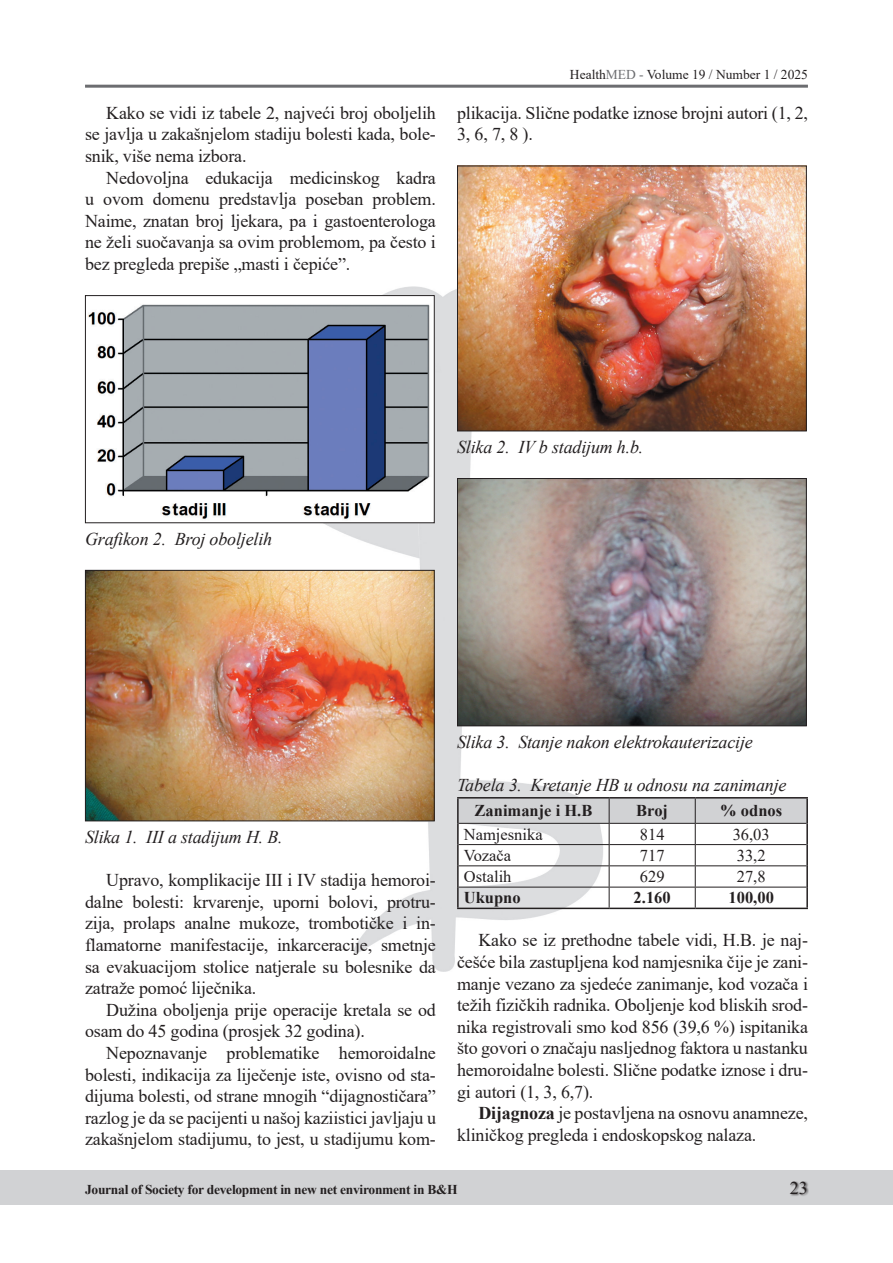
<style>
.page{position:relative;width:893px;height:1263px;background:#fff}
.page>*{position:absolute;margin:0;border:0;box-sizing:border-box;transform-origin:0 0}
.t1{font:18px/21.6px "Times New Roman";letter-spacing:-.01em;color:#231f20;text-align:justify}
.t2{font:italic 18px "Times New Roman";letter-spacing:-.01em;color:#231f20}
.t3{font:16.5px "Times New Roman";color:#231f20}
.t4{font:700 16.5px "Times New Roman";color:#231f20}
.t5{font:700 13.5px "Times New Roman";letter-spacing:-.02em;color:#231f20}
.t6{font:13.5px "Times New Roman";color:#231f20}
.s1{color:#6c6d70}
.s2{font-weight:700}
</style>
<div class="page">
<div style="left:0;top:1171px;width:893px;height:34px;background:#d1d2d4"></div>
<hr style="left:85px;top:85px;width:723px;height:3px;background:#6c6d70">
<div style="left:789px;top:1181px;width:20px;height:15px;background:#231f20;opacity:.75"></div>
<img style="left:263px;top:286px;width:384px;height:686px">
<img style="left:88px;top:297px;width:345px;height:224px">
<div style="left:85px;top:295px;width:350px;height:228px;border:1px solid #231f20"></div>
<img style="left:87px;top:572px;width:346px;height:247px">
<div style="left:85px;top:570px;width:350px;height:251px;border:1px solid #231f20"></div>
<img style="left:459px;top:168px;width:346px;height:261px">
<div style="left:457px;top:166px;width:350px;height:265px;border:1px solid #231f20"></div>
<img style="left:459px;top:480px;width:346px;height:244px">
<div style="left:457px;top:478px;width:350px;height:248px;border:1px solid #231f20"></div>
<svg style="left:459px;top:798px;width:347px;height:110px"></svg>
<hr style="left:457px;top:797px;width:152px;height:1px;background:#231f20">
<hr style="left:457px;top:798px;width:2px;height:25px;background:#231f20">
<hr style="left:609px;top:797px;width:86px;height:1px;background:#231f20">
<hr style="left:695px;top:797px;width:113px;height:1px;background:#231f20">
<hr style="left:806px;top:798px;width:2px;height:25px;background:#231f20">
<hr style="left:457px;top:823px;width:2px;height:21px;background:#231f20">
<hr style="left:806px;top:823px;width:2px;height:21px;background:#231f20">
<hr style="left:457px;top:844px;width:2px;height:22px;background:#231f20">
<hr style="left:806px;top:844px;width:2px;height:22px;background:#231f20">
<hr style="left:457px;top:866px;width:2px;height:21px;background:#231f20">
<hr style="left:806px;top:866px;width:2px;height:21px;background:#231f20">
<hr style="left:457px;top:887px;width:2px;height:21px;background:#231f20">
<hr style="left:806px;top:887px;width:2px;height:21px;background:#231f20">
<hr style="left:457px;top:908px;width:152px;height:1px;background:#231f20">
<hr style="left:609px;top:908px;width:86px;height:1px;background:#231f20">
<hr style="left:695px;top:908px;width:113px;height:1px;background:#231f20">
<p class="t1" style="left:85px;top:101px;width:352px;text-indent:21px">Kako se vidi iz tabele 2, najveći broj oboljelih se javlja u zakašnjelom stadiju bolesti kada, bole&shy;snik, više nema izbora.</p>
<p class="t1" style="left:85px;top:166px;width:352px;text-indent:21px">Nedovoljna edukacija medicinskog kadra u ovom domenu predstavlja poseban problem.<br>Naime, znatan broj ljekara, pa i gastoenterologa ne želi suočavanja sa ovim problemom, pa često i bez pregleda prepiše „masti i čepiće”.</p>
<p class="t6" style="left:570px;top:65px;width:239px">Health<span class="s1">MED -</span> Volume 19 / Number 1 / 2025</p>
<p class="t1" style="left:457px;top:101px;width:352px">plikacija. Slične podatke iznose brojni autori (1, 2,<br>3, 6, 7, 8 ).</p>
<p class="t2" style="left:85px;top:526px;width:189px">Grafikon 2. Broj oboljelih</p>
<p class="t2" style="left:457px;top:434px;width:188px">Slika 2. IV b stadijum h.b.</p>
<p class="t2" style="left:85px;top:824px;width:199px">Slika 1. III a stadijum H. B.</p>
<p class="t1" style="left:85px;top:869px;width:352px;text-indent:21px">Upravo, komplikacije III i IV stadija hemoroi&shy;dalne bolesti: krvarenje, uporni bolovi, protru&shy;zija, prolaps analne mukoze, trombotičke i in&shy;flamatorne manifestacije, inkarceracije, smetnje sa evakuacijom stolice natjerale su bolesnike da zatraže pomoć liječnika.</p>
<p class="t1" style="left:85px;top:998px;width:352px;text-indent:21px">Dužina oboljenja prije operacije kretala se od osam do 45 godina (prosjek 32 godina).</p>
<p class="t1" style="left:85px;top:1041px;width:352px;text-indent:21px">Nepoznavanje problematike hemoroidalne bolesti, indikacija za liječenje iste, ovisno od sta&shy;dijuma bolesti, od strane mnogih “dijagnostičara” razlog je da se pacijenti u našoj kaziistici javljaju u zakašnjelom stadijumu, to jest, u stadijumu kom-</p>
<p class="t2" style="left:457px;top:729px;width:297px">Slika 3. Stanje nakon elektrokauterizacije</p>
<p class="t2" style="left:457px;top:773px;width:331px">Tabela 3. Kretanje HB u odnosu na zanimanje</p>
<p class="t4" style="left:475px;top:799px;width:119px">Zanimanje i H.B</p>
<p class="t4" style="left:636px;top:799px;width:33px">Broj</p>
<p class="t4" style="left:720px;top:799px;width:63px">% odnos</p>
<p class="t3" style="left:464px;top:822px;width:80px">Namjesnika</p>
<p class="t3" style="left:640px;top:822px;width:26px">814</p>
<p class="t3" style="left:733px;top:822px;width:39px">36,03</p>
<p class="t3" style="left:464px;top:844px;width:49px">Vozača</p>
<p class="t3" style="left:640px;top:844px;width:26px">717</p>
<p class="t3" style="left:737px;top:844px;width:30px">33,2</p>
<p class="t3" style="left:464px;top:865px;width:49px">Ostalih</p>
<p class="t3" style="left:640px;top:865px;width:26px">629</p>
<p class="t3" style="left:737px;top:865px;width:30px">27,8</p>
<p class="t4" style="left:464px;top:886px;width:58px">Ukupno</p>
<p class="t4" style="left:634px;top:886px;width:39px">2.160</p>
<p class="t4" style="left:728px;top:886px;width:47px">100,00</p>
<p class="t1" style="left:457px;top:929px;width:352px;text-indent:21px">Kako se iz prethodne tabele vidi, H.B. je naj&shy;češće bila zastupljena kod namjesnika čije je zani&shy;manje vezano za sjedeće zanimanje, kod vozača i težih fizičkih radnika. Oboljenje kod bliskih srod&shy;nika registrovali smo kod 856 (39,6 %) ispitanika što govori o značaju nasljednog faktora u nastanku hemoroidalne bolesti. Slične podatke iznose i dru&shy;gi autori (1, 3, 6,7).</p>
<p class="t1" style="left:457px;top:1102px;width:352px;text-indent:21px"><span class="s2">Dijagnoza</span> je postavljena na osnovu anamneze, kliničkog pregleda i endoskopskog nalaza.</p>
<p class="t5" style="left:85px;top:1179px;width:374px">Journal of Society for development in new net environment in B&amp;H</p>
<p class="t1" style="left:790px;top:1176px;width:19px">23</p>
</div>
